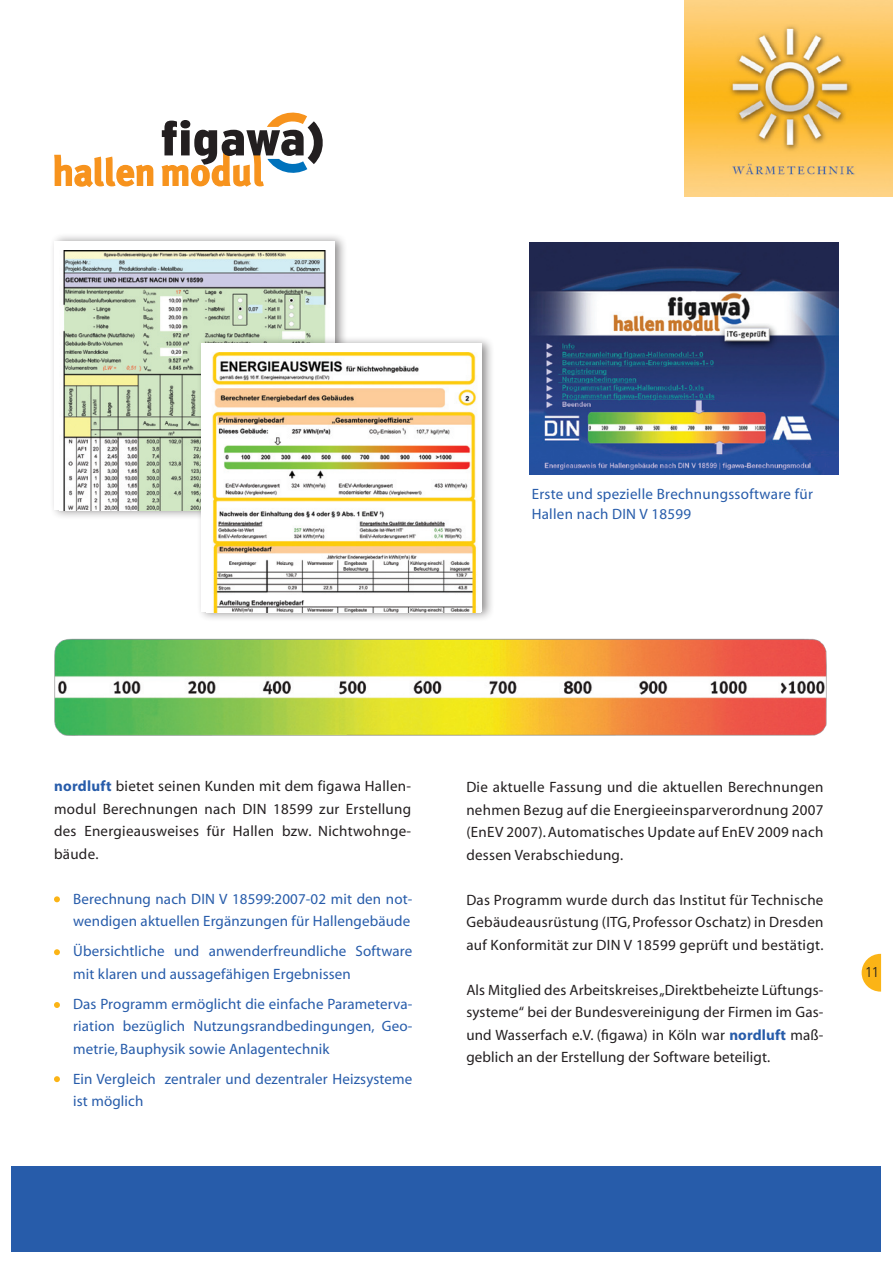
<style>
.page{position:relative;width:893px;height:1263px;background:#fff}
.page>*{position:absolute;margin:0;border:0;box-sizing:border-box;transform-origin:0 0}
.t1{font:15px/22.5px "Myriad";letter-spacing:.02em;color:#231f20;text-align:justify}
.t2{font:15px/22.5px "Myriad";letter-spacing:.01em;color:#275caa}
.t3{font:300 14.25px "Frutiger";color:#231f20}
.s1{font-weight:700;color:#275caa}
</style>
<div class="page">
<img style="left:685px;top:0;width:208px;height:196px">
<svg style="left:862px;top:954px;width:19px;height:37px"></svg>
<div style="left:12px;top:1166px;width:869px;height:85px;background:#275caa"></div>
<svg style="left:54px;top:154px;width:100px;height:33px"></svg>
<svg style="left:161px;top:112px;width:162px;height:75px"></svg>
<div style="left:49px;top:233px;width:305px;height:293px;background:#231f20;opacity:.5"></div>
<div style="left:54px;top:241px;width:281px;height:269px;background:#fff"></div>
<img style="left:63px;top:251px;width:263px;height:259px">
<div style="left:196px;top:335px;width:306px;height:293px;background:#231f20;opacity:.5"></div>
<div style="left:201px;top:343px;width:281px;height:269px;background:#fff"></div>
<img style="left:212px;top:353px;width:265px;height:259px">
<img style="left:530px;top:243px;width:309px;height:231px">
<svg style="left:54px;top:896px;width:6px;height:6px"></svg>
<svg style="left:54px;top:949px;width:6px;height:6px"></svg>
<svg style="left:54px;top:1002px;width:6px;height:6px"></svg>
<svg style="left:54px;top:1076px;width:6px;height:6px"></svg>
<img style="left:54px;top:638px;width:773px;height:98px">
<p class="t2" style="left:532px;top:485px;width:283px;line-height:19.5px">Erste und spezielle Brechnungssoftware für<br>Hallen nach DIN V 18599</p>
<p class="t1" style="left:54px;top:776px;width:359px"><span class="s1">nordluft</span> bietet seinen Kunden mit dem figawa Hallen&shy;modul Berechnungen nach DIN 18599 zur Erstellung des Energieausweises für Hallen bzw. Nichtwohnge&shy;bäude.</p>
<p class="t2" style="left:73px;top:888px;width:341px">Berechnung nach DIN V 18599:2007-02 mit den not&shy;wendigen aktuellen Ergänzungen für Hallengebäude</p>
<p class="t2" style="left:73px;top:941px;width:341px">Übersichtliche und anwenderfreundliche Software mit klaren und aussagefähigen Ergebnissen</p>
<p class="t2" style="left:73px;top:993px;width:341px;text-align:justify">Das Programm ermöglicht die einfache Parameterva&shy;riation bezüglich Nutzungsrandbedingungen, Geo&shy;metrie, Bauphysik sowie Anlagentechnik</p>
<p class="t2" style="left:73px;top:1068px;width:341px">Ein Vergleich zentraler und dezentraler Heizsysteme ist möglich</p>
<p class="t1" style="left:466px;top:776px;width:359px">Die aktuelle Fassung und die aktuellen Berechnungen nehmen Bezug auf die Energieeinsparverordnung 2007 (EnEV 2007). Automatisches Update auf EnEV 2009 nach dessen Verabschiedung.</p>
<p class="t1" style="left:466px;top:889px;width:359px">Das Programm wurde durch das Institut für Technische Gebäudeausrüstung (ITG, Professor Oschatz) in Dresden auf Konformität zur DIN V 18599 geprüft und bestätigt.</p>
<p class="t1" style="left:466px;top:979px;width:359px">Als Mitglied des Arbeitskreises „Direktbeheizte Lüftungs&shy;systeme“ bei der Bundesvereinigung der Firmen im Gas&shy;und Wasserfach e.V. (figawa) in Köln war <span class="s1">nordluft</span> maß&shy;geblich an der Erstellung der Software beteiligt.</p>
<p class="t3" style="left:865px;top:964px;width:16px">11</p>
</div>
